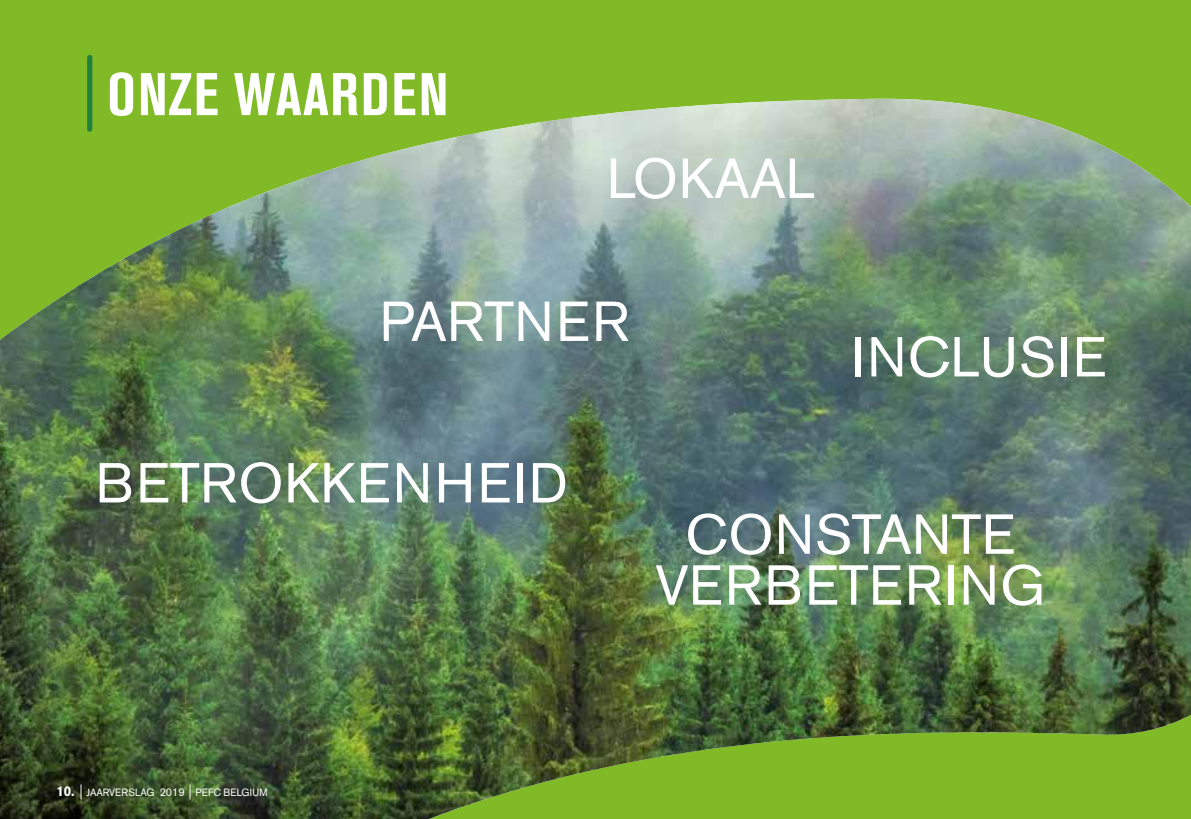
<style>
.page{position:relative;width:1191px;height:819px;background:#80ba27}
.page>*{position:absolute;margin:0;border:0;box-sizing:border-box;transform-origin:0 0}
.t1{font:700 condensed 59.5px "Akzidenz Grotesk BE";letter-spacing:.02em;color:#fff}
.t2{font:55.65px/50.9px "Akzidenz Grotesk BE";letter-spacing:.02em;color:#fff;text-align:center}
.t3{font:55.65px "Akzidenz Grotesk BE";color:#fff}
.t4{font:10.5px "Akzidenz Grotesk BE";letter-spacing:.01em;color:#fff;scale:.95 1}
.s1{font-weight:700;font-size:14px}
.s2{font-size:11.38px}
</style>
<div class="page">
<img style="left:0;top:99px;width:1191px;height:720px">
<div style="left:87px;top:57px;width:5px;height:72px;background:#22803e"></div>
<svg style="left:81px;top:784px;width:1px;height:15px"></svg>
<svg style="left:190px;top:784px;width:1px;height:15px"></svg>
<p class="t1" style="left:107px;top:60px;width:343px">ONZE WAARDEN</p>
<p class="t2" style="left:607px;top:153px;width:209px">LOKAAL</p>
<p class="t3" style="left:379px;top:288px;width:251px">PARTNER</p>
<p class="t2" style="left:95px;top:457px;width:474px">BETROKKENHEID</p>
<p class="t2" style="left:852px;top:331px;width:256px">INCLUSIE</p>
<p class="t4" style="left:56px;top:786px;width:224px"><span class="s1">10.</span> JAARVERSLAG <span class="s2">2019</span> PEFC BELGIUM</p>
<p class="t2" style="left:655px;top:509px;width:392px">CONSTANTE<br>VERBETERING</p>
</div>
